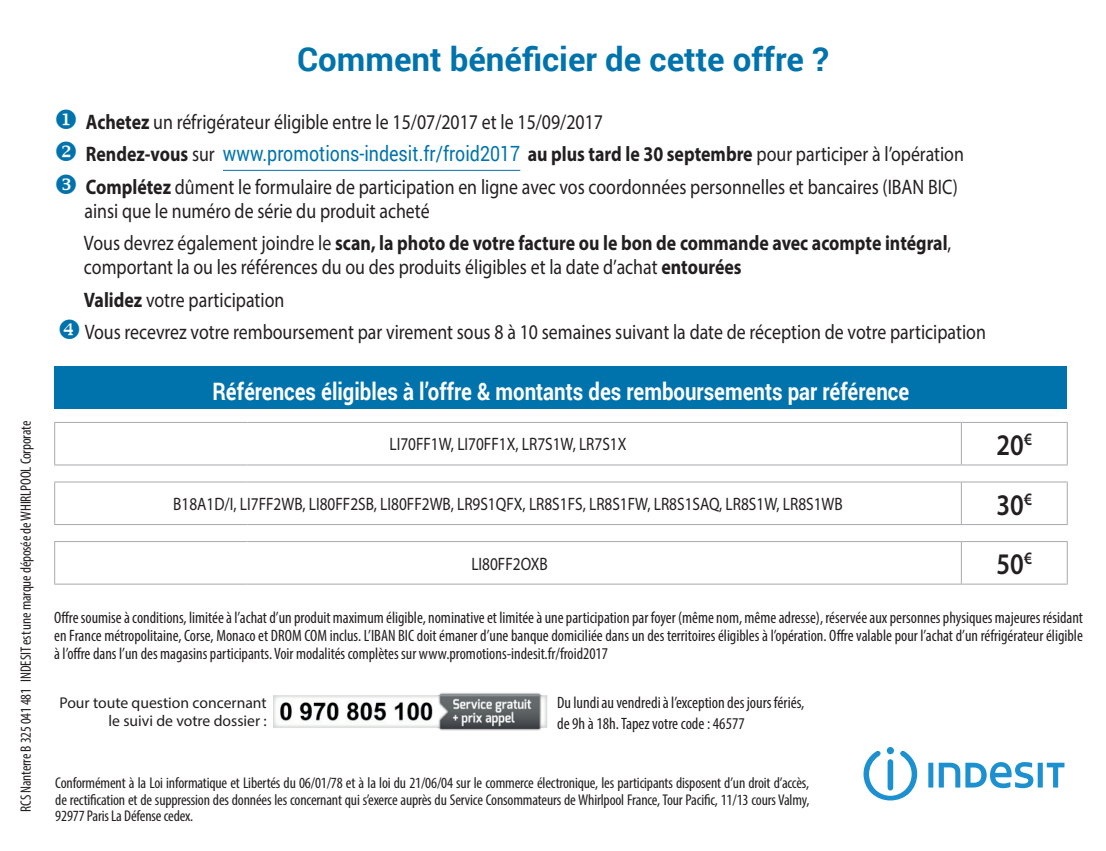
<style>
.page{position:relative;width:1106px;height:851px;background:#fff}
.page>*{position:absolute;margin:0;border:0;box-sizing:border-box;transform-origin:0 0}
.t1{font:700 33px "Roboto";color:#0073ac}
.t2{font:600 30px "Myriad Pro";color:#231f20;scale:.85 1}
.t3{font:700 24px "Roboto";color:#fff;scale:.85 1}
.t4{font:21px/24px "Myriad Pro";color:#231f20;scale:.85 1}
.t5{font:21px "Roboto";color:#0073ac;scale:.85 1}
.t6{font:18px "Myriad Pro";color:#231f20;scale:.85 1}
.t7{font:condensed 16.5px/18px "Myriad Pro";color:#231f20;text-align:justify}
.t8{font:condensed 15.6px/17.4px "Myriad Pro";letter-spacing:-.01em;color:#231f20}
.t9{font:15.6px/18.3px "Myriad Pro";color:#231f20;text-align:right}
.t10{font:condensed 15px "Myriad Pro";letter-spacing:-.01em;color:#231f20}
.s1{color:#0073ac}
.s2{font-weight:700}
.s3{font-family:"Myriad Pro";font-weight:700;color:#231f20}
.s4{font-family:"Myriad Pro";color:#231f20}
</style>
<div class="page">
<hr style="left:223px;top:170px;width:297px;height:1px;background:#0073ac">
<img style="left:273px;top:693px;width:275px;height:38px">
<div style="left:55px;top:366px;width:1012px;height:42px;background:#0073ac"></div>
<svg style="left:55px;top:423px;width:1012px;height:160px"></svg>
<hr style="left:54px;top:542px;width:1px;height:41px;background:#a8a9ad">
<hr style="left:54px;top:583px;width:193px;height:1px;background:#a8a9ad">
<hr style="left:247px;top:583px;width:714px;height:1px;background:#a8a9ad">
<hr style="left:960px;top:542px;width:1px;height:41px;background:#a8a9ad">
<hr style="left:1066px;top:542px;width:1px;height:41px;background:#a8a9ad">
<hr style="left:961px;top:583px;width:106px;height:1px;background:#a8a9ad">
<hr style="left:54px;top:422px;width:193px;height:1px;background:#a8a9ad">
<hr style="left:54px;top:423px;width:1px;height:41px;background:#a8a9ad">
<hr style="left:247px;top:422px;width:714px;height:1px;background:#a8a9ad">
<hr style="left:961px;top:422px;width:106px;height:1px;background:#a8a9ad">
<hr style="left:960px;top:423px;width:1px;height:41px;background:#a8a9ad">
<hr style="left:1066px;top:423px;width:1px;height:41px;background:#a8a9ad">
<hr style="left:54px;top:464px;width:193px;height:1px;background:#a8a9ad">
<hr style="left:247px;top:464px;width:714px;height:1px;background:#a8a9ad">
<hr style="left:961px;top:464px;width:106px;height:1px;background:#a8a9ad">
<hr style="left:54px;top:524px;width:193px;height:1px;background:#a8a9ad">
<hr style="left:247px;top:524px;width:714px;height:1px;background:#a8a9ad">
<hr style="left:961px;top:524px;width:106px;height:1px;background:#a8a9ad">
<hr style="left:54px;top:481px;width:193px;height:1px;background:#a8a9ad">
<hr style="left:54px;top:482px;width:1px;height:42px;background:#a8a9ad">
<hr style="left:247px;top:481px;width:714px;height:1px;background:#a8a9ad">
<hr style="left:961px;top:481px;width:106px;height:1px;background:#a8a9ad">
<hr style="left:960px;top:482px;width:1px;height:42px;background:#a8a9ad">
<hr style="left:1066px;top:482px;width:1px;height:42px;background:#a8a9ad">
<hr style="left:54px;top:541px;width:193px;height:1px;background:#a8a9ad">
<hr style="left:247px;top:541px;width:714px;height:1px;background:#a8a9ad">
<hr style="left:961px;top:541px;width:106px;height:1px;background:#a8a9ad">
<svg style="left:863px;top:750px;width:54px;height:50px"></svg>
<svg style="left:886px;top:746px;width:8px;height:8px"></svg>
<div style="left:928px;top:762px;width:5px;height:25px;background:#1d90d0"></div>
<svg style="left:938px;top:762px;width:95px;height:26px"></svg>
<div style="left:1037px;top:762px;width:5px;height:25px;background:#1d90d0"></div>
<svg style="left:1046px;top:762px;width:18px;height:25px"></svg>
<p class="t10" style="left:17px;top:811px;width:392px;rotate:-90deg">RCS Nanterre B 325 041 481 INDESIT est une marque déposée de WHIRLPOOL Corporate</p>
<h1 class="t1" style="left:297px;top:36px;width:533px">Comment bénéficier de cette offre ?</h1>
<p class="t4" style="left:54px;top:109px;width:647px"><span class="s1">◆</span> <span class="s2">Achetez</span> un réfrigérateur éligible entre le 15/07/2017 et le 15/09/2017</p>
<p class="t5" style="left:54px;top:139px;width:1071px">❖ <span class="s3">Rendez-vous</span> <span class="s4">sur</span> www.promotions-indesit.fr/froid2017 <span class="s3">au plus tard le 30 septembre</span> <span class="s4">pour participer à l’opération</span></p>
<p class="t4" style="left:84px;top:174px;width:1028px"><span class="s2">Complétez</span> dûment le formulaire de participation en ligne avec vos coordonnées personnelles et bancaires (IBAN BIC) ainsi que le numéro de série du produit acheté</p>
<p class="t4" style="left:84px;top:231px;width:1021px">Vous devrez également joindre le <span class="s2">scan, la photo de votre facture ou le bon de commande avec acompte intégral</span>, comportant la ou les références du ou des produits éligibles et la date d’achat <span class="s2">entourées</span></p>
<p class="t4" style="left:84px;top:283px;width:1062px;line-height:32.4px"><span class="s2">Validez</span> votre participation<br>Vous recevrez votre remboursement par virement sous 8 à 10 semaines suivant la date de réception de votre participation</p>
<h3 class="t3" style="left:212px;top:374px;width:821px">Références éligibles à l’offre &amp; montants des remboursements par référence</h3>
<p class="t6" style="left:389px;top:433px;width:280px">LI70FF1W, LI70FF1X, LR7S1W, LR7S1X</p>
<h2 class="t2" style="left:996px;top:425px;width:43px">20<sup>€</sup></h2>
<p class="t6" style="left:173px;top:493px;width:789px">B18A1D/I, LI7FF2WB, LI80FF2SB, LI80FF2WB, LR9S1QFX, LR8S1FS, LR8S1FW, LR8S1SAQ, LR8S1W, LR8S1WB</p>
<h2 class="t2" style="left:996px;top:485px;width:43px">30<sup>€</sup></h2>
<p class="t6" style="left:471px;top:552px;width:91px">LI80FF2OXB</p>
<h2 class="t2" style="left:996px;top:545px;width:43px">50<sup>€</sup></h2>
<p class="t7" style="left:54px;top:608px;width:1030px">Offre soumise à conditions, limitée à l’achat d’un produit maximum éligible, nominative et limitée à une participation par foyer (même nom, même adresse), réservée aux personnes physiques majeures résidant en France métropolitaine, Corse, Monaco et DROM COM inclus. L’IBAN BIC doit émaner d’une banque domiciliée dans un des territoires éligibles à l’opération. Offre valable pour l’achat d’un réfrigérateur éligible à l’offre dans l’un des magasins participants. Voir modalités complètes sur www.promotions-indesit.fr/froid2017</p>
<p class="t9" style="left:59px;top:693px;width:209px">Pour toute question concernant le suivi de votre dossier :</p>
<p class="t7" style="left:557px;top:692px;width:249px;line-height:21px">Du lundi au vendredi à l’exception des jours fériés, de 9h à 18h. Tapez votre code : 46577</p>
<p class="t8" style="left:55px;top:773px;width:755px">Conformément à la Loi informatique et Libertés du 06/01/78 et à la loi du 21/06/04 sur le commerce électronique, les participants disposent d’un droit d’accès, de rectification et de suppression des données les concernant qui s’exerce auprès du Service Consommateurs de Whirlpool France, Tour Pacific, 11/13 cours Valmy,</p>
<p class="t8" style="left:55px;top:806px;width:139px">92977 Paris La Défense cedex.</p>
</div>
